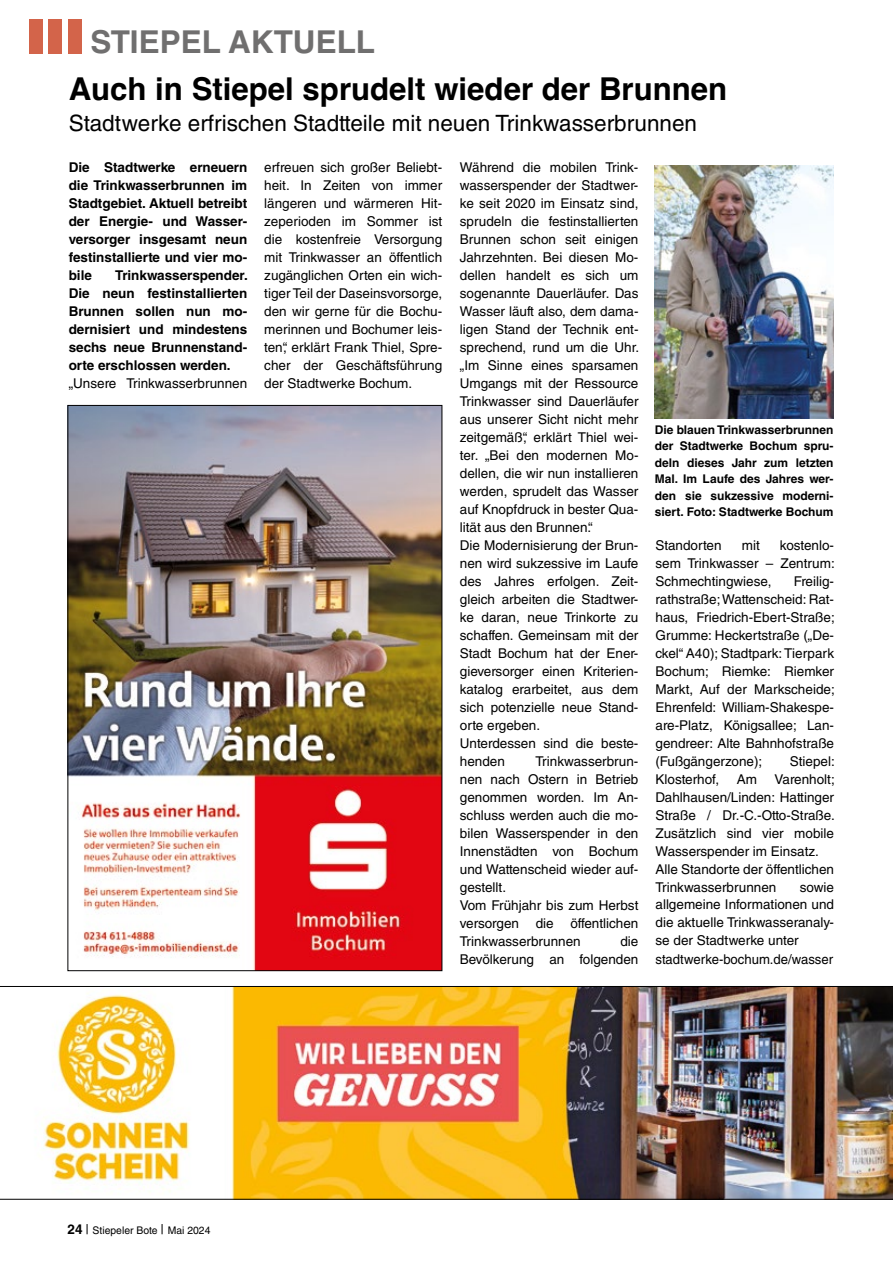
<style>
.page{position:relative;width:893px;height:1263px;background:#fff}
.page>*{position:absolute;margin:0;border:0;box-sizing:border-box;transform-origin:0 0}
.t1{font:700 31.5px "Helvetica";color:#000}
.t2{font:700 31.5px "Helvetica LT Std";color:#706f6f}
.t3{font:22.5px "Helvetica LT Std";color:#000}
.t4{font:13.5px/18px "Helvetica LT Std";color:#000}
.t5{font:700 13.5px/18px "Helvetica LT Std";color:#000;text-align:justify}
.t6{font:700 12px/16.5px "Helvetica LT Std";color:#000;text-align:justify}
.t7{font:10.5px "Helvetica LT Std";color:#000}
.s1{font-weight:700;font-size:13.5px}
.s2{font-size:13.5px}
</style>
<div class="page">
<img style="left:655px;top:165px;width:178px;height:253px">
<div style="left:29px;top:19px;width:14px;height:34px;background:#d3644a"></div>
<div style="left:49px;top:19px;width:13px;height:34px;background:#d3644a"></div>
<div style="left:68px;top:19px;width:13px;height:34px;background:#d3644a"></div>
<img style="left:70px;top:407px;width:370px;height:562px">
<img style="left:0;top:986px;width:893px;height:213px">
<h1 class="t2" style="left:90px;top:23px;width:286px">STIEPEL AKTUELL</h1>
<h1 class="t1" style="left:69px;top:69px;width:660px">Auch in Stiepel sprudelt wieder der Brunnen</h1>
<h2 class="t3" style="left:69px;top:110px;width:630px">Stadtwerke erfrischen Stadtteile mit neuen Trinkwasserbrunnen</h2>
<p class="t5" style="left:69px;top:158px;width:180px">Die Stadtwerke erneuern die Trinkwasserbrunnen im Stadtgebiet. Aktuell betreibt der Energie- und Wasser&shy;versorger insgesamt neun festinstallierte und vier mo&shy;bile</p>
<p class="t5" style="left:69px;top:266px;width:181px;text-indent:47px">Trinkwasserspender.<br>Die neun festinstallierten Brunnen sollen nun mo&shy;dernisiert und mindestens sechs neue Brunnenstand&shy;orte erschlossen werden.</p>
<p class="t4" style="left:69px;top:374px;width:180px">„Unsere Trinkwasserbrunnen</p>
<p class="t4" style="left:264px;top:158px;width:179px;text-align:justify">erfreuen sich großer Beliebt&shy;heit. In Zeiten von immer längeren und wärmeren Hit&shy;zeperioden im Sommer ist die kostenfreie Versorgung mit Trinkwasser an öffentlich zugänglichen Orten ein wich&shy;tiger Teil der Daseinsvorsorge, den wir gerne für die Bochu&shy;merinnen und Bochumer leis&shy;ten“, erklärt Frank Thiel, Spre&shy;cher der Geschäftsführung der Stadtwerke Bochum.</p>
<p class="t4" style="left:460px;top:158px;width:181px">Während die mobilen Trink&shy;wasserspender der Stadtwer&shy;ke seit 2020 im Einsatz sind, sprudeln die festinstallierten<br>Brunnen schon seit einigen<br>Jahrzehnten. Bei diesen Mo&shy;dellen handelt es sich um sogenannte Dauerläufer. Das<br>Wasser läuft also, dem dama&shy;ligen Stand der Technik ent&shy;sprechend, rund um die Uhr. „Im Sinne eines sparsamen<br>Umgangs mit der Ressource<br>Trinkwasser sind Dauerläufer aus unserer Sicht nicht mehr zeitgemäß“, erklärt Thiel wei&shy;ter. „Bei den modernen Mo&shy;dellen, die wir nun installieren werden, sprudelt das Wasser auf Knopfdruck in bester Qua&shy;lität aus den Brunnen.“<br>Die Modernisierung der Brun&shy;nen wird sukzessive im Laufe des Jahres erfolgen. Zeit&shy;gleich arbeiten die Stadtwer&shy;ke daran, neue Trinkorte zu schaffen. Gemeinsam mit der<br>Stadt Bochum hat der Ener&shy;gieversorger einen Kriterien&shy;katalog erarbeitet, aus dem sich potenzielle neue Stand&shy;orte ergeben.<br>Unterdessen sind die beste&shy;henden</p>
<p class="t4" style="left:460px;top:752px;width:180px;text-indent:76px">Trinkwasserbrun&shy;nen nach Ostern in Betrieb genommen worden. Im An&shy;schluss werden auch die mo&shy;bilen Wasserspender in den<br>Innenstädten von Bochum und Wattenscheid wieder auf&shy;gestellt.<br>Vom Frühjahr bis zum Herbst versorgen die öffentlichen<br>Trinkwasserbrunnen</p>
<p class="t4" style="left:460px;top:932px;width:180px;text-align:right">die<br>Bevölkerung an folgenden</p>
<p class="t6" style="left:655px;top:421px;width:180px">Die blauen Trinkwasserbrunnen der Stadtwerke Bochum spru&shy;deln dieses Jahr zum letzten Mal. Im Laufe des Jahres wer&shy;den sie sukzessive moderni&shy;siert. Foto: Stadtwerke Bochum</p>
<p class="t4" style="left:655px;top:536px;width:68px">Standorten</p>
<p class="t4" style="left:742px;top:536px;width:19px">mit</p>
<p class="t4" style="left:655px;top:536px;width:181px;text-align:justify;text-indent:124px">kostenlo&shy;sem Trinkwasser – Zentrum:<br>Schmechtingwiese,</p>
<p class="t4" style="left:655px;top:572px;width:181px;text-align:justify;text-indent:138px">Freilig&shy;rathstraße; Wattenscheid: Rat&shy;haus, Friedrich-Ebert-Straße; Grumme: Heckertstraße („De&shy;ckel“ A40); Stadtpark: Tierpark Bochum; Riemke: Riemker Markt, Auf der Markscheide; Ehrenfeld: William-Shakespe&shy;are-Platz, Königsallee; Lan&shy;gendreer: Alte Bahnhofstraße (Fußgängerzone);</p>
<p class="t4" style="left:790px;top:752px;width:47px">Stiepel:</p>
<p class="t4" style="left:655px;top:770px;width:65px">Klosterhof,</p>
<p class="t4" style="left:737px;top:770px;width:22px">Am</p>
<p class="t4" style="left:655px;top:770px;width:181px;text-indent:119px">Varenholt;<br>Dahlhausen/Linden: Hattinger<br>Straße / Dr.-C.-Otto-Straße.<br>Zusätzlich sind vier mobile<br>Wasserspender im Einsatz.<br>Alle Standorte der öffentlichen<br>Trinkwasserbrunnen</p>
<p class="t4" style="left:655px;top:878px;width:180px;text-indent:144px">sowie allgemeine Informationen und die aktuelle Trinkwasseranaly&shy;se der Stadtwerke unter stadtwerke-bochum.de/wasser</p>
<p class="t7" style="left:68px;top:1224px;width:145px"><span class="s1">24</span> <span class="s2">|</span> Stiepeler Bote <span class="s2">|</span> Mai 2024</p>
</div>
